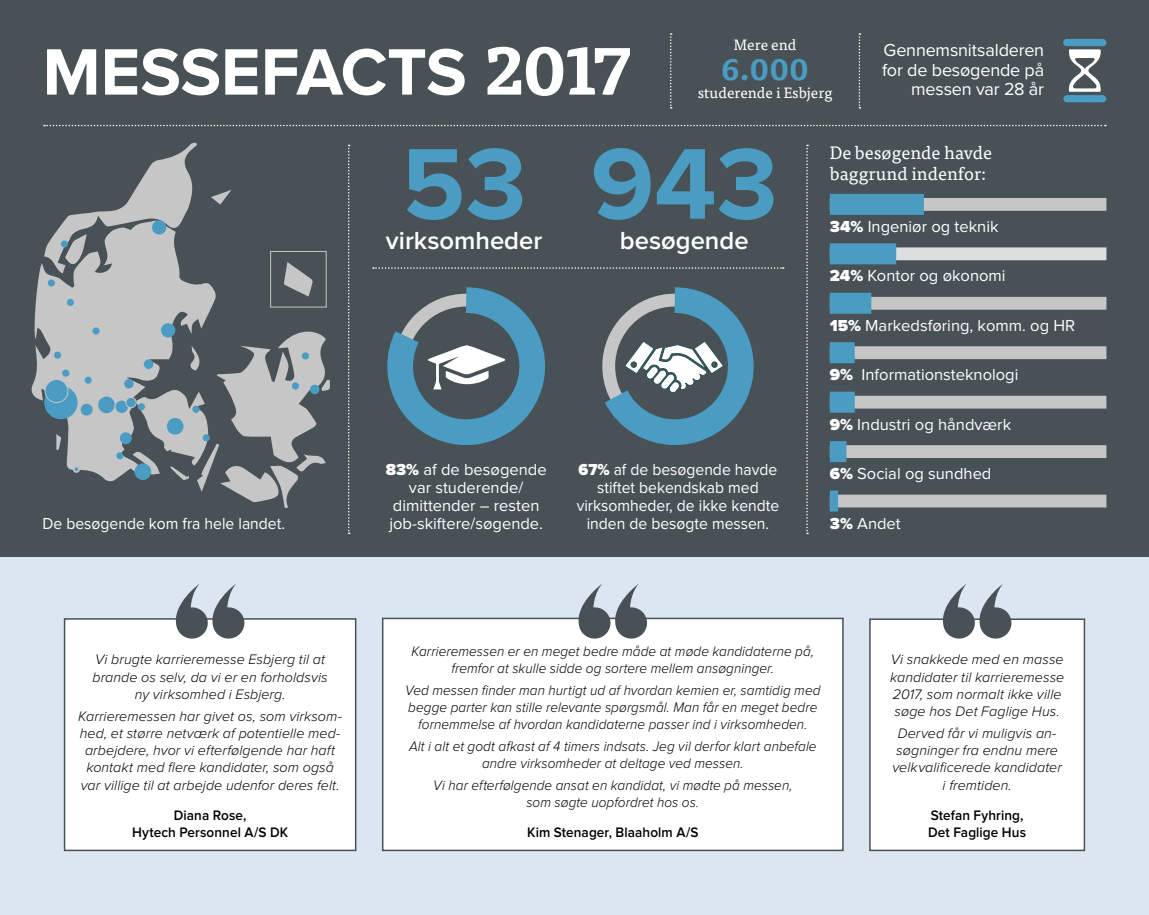
<style>
.page{position:relative;width:1149px;height:915px;background:#fff}
.page>*{position:absolute;margin:0;border:0;box-sizing:border-box;transform-origin:0 0}
.t1{font:700 104.25px "Proxima Nova";color:#4a9cc2}
.t2{font:700 67.95px "Proxima Nova";letter-spacing:-.005em;color:#fff}
.t3{font:700 30px "Tisa Pro";color:#4a9cc2}
.t4{font:600 25.65px "Proxima Nova";color:#fff}
.t5{font:18px/19.5px "Proxima Nova";letter-spacing:-.01em;color:#fff;text-align:right}
.t6{font:18px/21px "Tisa Pro";color:#fff}
.t7{font:16.5px/18px "Proxima Nova";color:#fff;text-align:center}
.t8{font:16.5px/18px "Proxima Nova";color:#fff;text-align:center;scale:.95 1}
.t9{font:15px "Tisa Pro";color:#fff}
.t10{font:italic 300 14.25px/17.2px "Proxima Nova";letter-spacing:.005em;color:#000;text-align:center;scale:.95 1}
.t11{font:italic 300 14.25px/17.2px "Proxima Nova";letter-spacing:.005em;color:#000;text-align:center}
.t12{font:600 14.25px/17.2px "Proxima Nova";letter-spacing:.005em;color:#000;text-align:center;scale:.95 1}
.s1{font-family:"Tisa Pro"}
.s2{font-weight:900}
</style>
<div class="page">
<div style="left:0;top:0;width:574px;height:557px;background:#485156"></div>
<div style="left:0;top:557px;width:574px;height:357px;background:#dbe6f1"></div>
<svg style="left:348px;top:145px;width:1px;height:389px"></svg>
<div style="left:65px;top:618px;width:290px;height:232px;background:#fff"></div>
<div style="left:64px;top:618px;width:292px;height:232px;border:2px solid #485156"></div>
<svg style="left:171px;top:584px;width:75px;height:55px"></svg>
<div style="left:382px;top:617px;width:192px;height:233px;background:#fff"></div>
<svg style="left:284px;top:262px;width:29px;height:34px"></svg>
<svg style="left:31px;top:263px;width:185px;height:219px;fill:#c6c6c6"></svg>
<svg style="left:44px;top:142px;width:153px;height:131px"></svg>
<svg style="left:211px;top:190px;width:20px;height:14px"></svg>
<svg style="left:133px;top:326px;width:197px;height:181px"></svg>
<svg style="left:56px;top:434px;width:5px;height:16px"></svg>
<div style="left:270px;top:251px;width:56px;height:56px;border:1px solid #c6c6c6"></div>
<div style="left:44px;top:386px;width:34px;height:33px;background:#4a9cc2;border-radius:50%"></div>
<div style="left:167px;top:418px;width:16px;height:16px;background:#4a9cc2;border-radius:50%"></div>
<div style="left:54px;top:351px;width:7px;height:7px;background:#4a9cc2;border-radius:50%"></div>
<div style="left:62px;top:369px;width:7px;height:7px;background:#4a9cc2;border-radius:50%"></div>
<div style="left:85px;top:376px;width:7px;height:7px;background:#4a9cc2;border-radius:50%"></div>
<div style="left:73px;top:465px;width:7px;height:7px;border:2px solid #c6c6c6;border-radius:50%"></div>
<div style="left:310px;top:384px;width:9px;height:10px;background:#4a9cc2;border-radius:50%"></div>
<div style="left:98px;top:396px;width:17px;height:17px;background:#4a9cc2;border-radius:50%"></div>
<div style="left:134px;top:463px;width:17px;height:17px;background:#4a9cc2;border-radius:50%"></div>
<div style="left:115px;top:400px;width:13px;height:13px;background:#4a9cc2;border-radius:50%"></div>
<div style="left:115px;top:399px;width:14px;height:15px;border:1px solid #c6c6c6;border-radius:50%"></div>
<div style="left:124px;top:379px;width:10px;height:9px;background:#4a9cc2;border-radius:50%"></div>
<div style="left:67px;top:299px;width:7px;height:7px;background:#4a9cc2;border-radius:50%"></div>
<div style="left:61px;top:240px;width:7px;height:7px;background:#4a9cc2;border-radius:50%"></div>
<div style="left:48px;top:279px;width:7px;height:7px;background:#4a9cc2;border-radius:50%"></div>
<div style="left:152px;top:220px;width:14px;height:14px;background:#4a9cc2;border-radius:50%"></div>
<div style="left:92px;top:327px;width:8px;height:7px;background:#4a9cc2;border-radius:50%"></div>
<div style="left:161px;top:323px;width:14px;height:14px;background:#4a9cc2;border-radius:50%"></div>
<div style="left:144px;top:359px;width:9px;height:10px;background:#4a9cc2;border-radius:50%"></div>
<div style="left:126px;top:397px;width:10px;height:10px;background:#4a9cc2;border-radius:50%"></div>
<div style="left:125px;top:397px;width:12px;height:11px;border:1px solid #c6c6c6;border-radius:50%"></div>
<div style="left:138px;top:403px;width:7px;height:7px;background:#4a9cc2;border-radius:50%"></div>
<div style="left:192px;top:405px;width:7px;height:8px;background:#4a9cc2;border-radius:50%"></div>
<div style="left:203px;top:434px;width:7px;height:7px;background:#4a9cc2;border-radius:50%"></div>
<div style="left:81px;top:403px;width:12px;height:12px;background:#4a9cc2;border-radius:50%"></div>
<div style="left:116px;top:452px;width:7px;height:7px;background:#4a9cc2;border-radius:50%"></div>
<div style="left:120px;top:432px;width:12px;height:12px;background:#4a9cc2;border-radius:50%"></div>
<div style="left:45px;top:379px;width:23px;height:23px;background:#4a9cc2;border-radius:50%"></div>
<div style="left:45px;top:379px;width:23px;height:24px;border:1px solid #c6c6c6;border-radius:50%"></div>
<div style="left:292px;top:382px;width:7px;height:7px;background:#4a9cc2;border-radius:50%"></div>
<div style="left:302px;top:352px;width:7px;height:7px;background:#4a9cc2;border-radius:50%"></div>
<div style="left:574px;top:0;width:574px;height:557px;background:#485156"></div>
<div style="left:574px;top:557px;width:574px;height:357px;background:#dbe6f1"></div>
<svg style="left:1148px;top:55px;width:1px;height:264px"></svg>
<svg style="left:670px;top:33px;width:1px;height:75px"></svg>
<svg style="left:858px;top:33px;width:2px;height:75px"></svg>
<svg style="left:806px;top:145px;width:1px;height:389px"></svg>
<svg style="left:44px;top:125px;width:1061px;height:1px"></svg>
<svg style="left:1063px;top:39px;width:43px;height:63px"></svg>
<div style="left:574px;top:617px;width:269px;height:233px;background:#fff"></div>
<svg style="left:573px;top:584px;width:75px;height:56px"></svg>
<div style="left:869px;top:619px;width:215px;height:231px;background:#fff"></div>
<div style="left:868px;top:618px;width:216px;height:232px;border:2px solid #485156"></div>
<svg style="left:937px;top:584px;width:75px;height:55px"></svg>
<div style="left:829px;top:494px;width:277px;height:13px;background:#c6c6c6"></div>
<div style="left:829px;top:490px;width:8px;height:21px;background:#4a9cc2"></div>
<div style="left:829px;top:445px;width:277px;height:13px;background:#c6c6c6"></div>
<div style="left:829px;top:441px;width:17px;height:21px;background:#4a9cc2"></div>
<div style="left:829px;top:395px;width:277px;height:13px;background:#c6c6c6"></div>
<div style="left:829px;top:391px;width:25px;height:21px;background:#4a9cc2"></div>
<div style="left:829px;top:346px;width:277px;height:13px;background:#c6c6c6"></div>
<div style="left:829px;top:342px;width:25px;height:21px;background:#4a9cc2"></div>
<div style="left:829px;top:297px;width:277px;height:12px;background:#c6c6c6"></div>
<div style="left:829px;top:293px;width:42px;height:21px;background:#4a9cc2"></div>
<div style="left:829px;top:198px;width:277px;height:13px;background:#c6c6c6"></div>
<div style="left:829px;top:194px;width:94px;height:21px;background:#4a9cc2"></div>
<div style="left:829px;top:247px;width:277px;height:13px;background:#dedede"></div>
<div style="left:829px;top:243px;width:66px;height:21px;background:#4a9cc2"></div>
<svg style="left:373px;top:267px;width:410px;height:178px"></svg>
<h2 class="t2" style="left:43px;top:33px;width:590px">MESSEFACTS <span class="s1">2017</span></h2>
<p class="t9" style="left:733px;top:34px;width:64px">Mere end</p>
<h3 class="t3" style="left:721px;top:45px;width:89px">6.000</h3>
<p class="t9" style="left:697px;top:82px;width:136px">studerende i Esbjerg</p>
<p class="t5" style="left:881px;top:41px;width:163px">Gennemsnitsalderen for de besøgende på messen var 28 år</p>
<p class="t8" style="left:43px;top:514px;width:256px">De besøgende kom fra hele landet.</p>
<h1 class="t1" style="left:401px;top:124px;width:126px">53</h1>
<h3 class="t4" style="left:386px;top:225px;width:158px">virksomheder</h3>
<h1 class="t1" style="left:590px;top:124px;width:188px">943</h1>
<h3 class="t4" style="left:619px;top:225px;width:130px">besøgende</h3>
<p class="t7" style="left:385px;top:460px;width:162px"><span class="s2">83%</span> af de besøgende var studerende/ dimittender – resten job-skiftere/søgende.</p>
<p class="t8" style="left:576px;top:460px;width:215px"><span class="s2">67%</span> af de besøgende havde stiftet bekendskab med virksomheder, de ikke kendte inden de besøgte messen.</p>
<p class="t6" style="left:829px;top:141px;width:164px">De besøgende havde baggrund indenfor:</p>
<p class="t7" style="left:829px;top:218px;width:170px"><span class="s2">34%</span> Ingeniør og teknik</p>
<p class="t7" style="left:829px;top:267px;width:177px"><span class="s2">24%</span> Kontor og økonomi</p>
<p class="t7" style="left:829px;top:316px;width:247px"><span class="s2">15%</span> Markedsføring, komm. og HR</p>
<p class="t7" style="left:829px;top:366px;width:190px"><span class="s2">9%</span> Informationsteknologi</p>
<p class="t7" style="left:829px;top:415px;width:183px"><span class="s2">9%</span> Industri og håndværk</p>
<p class="t7" style="left:829px;top:464px;width:163px"><span class="s2">6%</span> Social og sundhed</p>
<p class="t7" style="left:829px;top:514px;width:72px"><span class="s2">3%</span> Andet</p>
<p class="t11" style="left:92px;top:651px;width:237px">Vi brugte karrieremesse Esbjerg til at brande os selv, da vi er en forholdsvis ny virksomhed i Esbjerg.</p>
<p class="t11" style="left:78px;top:707px;width:265px">Karrieremessen har givet os, som virksom&shy;hed, et større netværk af potentielle med&shy;arbejdere, hvor vi efterfølgende har haft kontakt med flere kandidater, som også var villige til at arbejde udenfor deres felt.</p>
<p class="t12" style="left:132px;top:806px;width:166px">Diana Rose,<br>Hytech Personnel A/S DK</p>
<p class="t10" style="left:411px;top:642px;width:425px">Karrieremessen er en meget bedre måde at møde kandidaterne på, fremfor at skulle sidde og sortere mellem ansøgninger.</p>
<p class="t10" style="left:405px;top:681px;width:438px">Ved messen finder man hurtigt ud af hvordan kemien er, samtidig med begge parter kan stille relevante spørgsmål. Man får en meget bedre fornemmelse af hvordan kandidaterne passer ind i virksomheden.</p>
<p class="t10" style="left:409px;top:737px;width:430px">Alt i alt et godt afkast af 4 timers indsats. Jeg vil derfor klart anbefale andre virksomheder at deltage ved messen.</p>
<p class="t10" style="left:433px;top:776px;width:379px">Vi har efterfølgende ansat en kandidat, vi mødte på messen, som søgte uopfordret hos os.</p>
<p class="t12" style="left:527px;top:823px;width:182px">Kim Stenager, Blaaholm A/S</p>
<p class="t11" style="left:889px;top:651px;width:176px">Vi snakkede med en masse kandidater til karrieremesse<br>2017, som normalt ikke ville søge hos Det Faglige Hus.</p>
<p class="t11" style="left:892px;top:724px;width:171px">Derved får vi muligvis an&shy;søgninger fra endnu mere velkvalificerede kandidater i fremtiden.</p>
<p class="t12" style="left:927px;top:806px;width:105px;text-align:left">Stefan Fyhring,<br>Det Faglige Hus</p>
</div>
